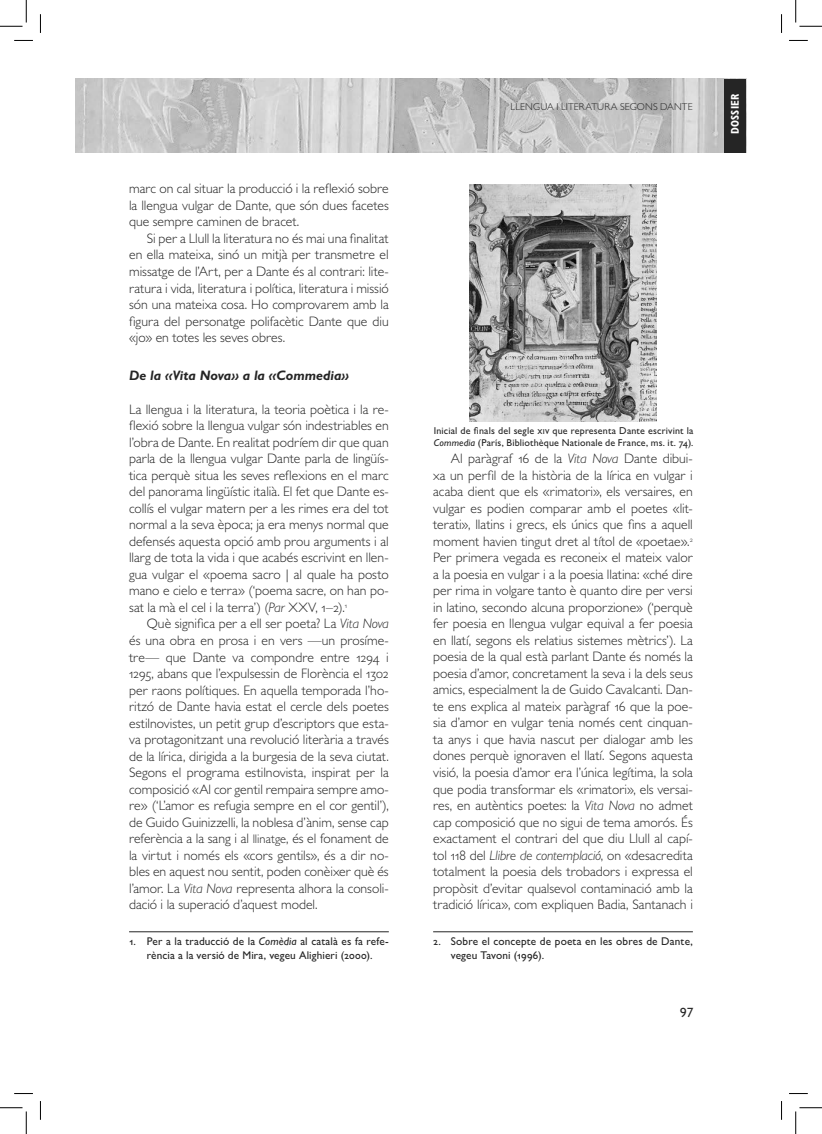
<style>
.page{position:relative;width:822px;height:1134px;background:#fff}
.page>*{position:absolute;margin:0;border:0;box-sizing:border-box;transform-origin:0 0}
.Text_principal{font:300 13.75px/16.5px "Gill Sans MT Pro";color:#252525;text-align:justify}
.Títol_de_capítol{font:italic 700 13.75px "Gill Sans MT Pro";color:#252525}
.t1{font:500 13.75px "Gill Sans MT Pro";color:#252525}
.Text_de_nota_a_peu_d{font:500 11.25px/13.5px "Gill Sans MT Pro";letter-spacing:.015em;color:#252525;text-align:center}
.t2{font:700 condensed 11.25px "Gill Sans MT Pro";letter-spacing:.01em;color:#fff}
.Peus_de_foto{font:500 10px/12px "Gill Sans MT Pro";letter-spacing:.015em;color:#252525}
.t3{font:300 10px "Gill Sans MT Pro";letter-spacing:.015em;color:#252525}
.s1{font-style:italic}
.s2{font-size:12.5px}
</style>
<div class="page">
<img style="left:75px;top:79px;width:649px;height:73px">
<div style="left:724px;top:79px;width:22px;height:73px;background:#252525"></div>
<hr style="left:129px;top:931px;width:260px;height:1px;background:#252525">
<hr style="left:433px;top:931px;width:259px;height:1px;background:#252525">
<img style="left:469px;top:184px;width:188px;height:237px">
<svg style="left:14px;top:40px;width:19px;height:1px"></svg>
<svg style="left:789px;top:40px;width:18px;height:1px"></svg>
<svg style="left:14px;top:1093px;width:19px;height:1px"></svg>
<svg style="left:789px;top:1093px;width:18px;height:1px"></svg>
<svg style="left:40px;top:14px;width:1px;height:19px"></svg>
<svg style="left:40px;top:1101px;width:1px;height:18px"></svg>
<svg style="left:781px;top:14px;width:1px;height:19px"></svg>
<svg style="left:781px;top:1101px;width:1px;height:18px"></svg>
<svg style="left:0;top:0;width:27px;height:27px"></svg>
<svg style="left:0;top:1107px;width:27px;height:26px"></svg>
<svg style="left:795px;top:0;width:26px;height:27px"></svg>
<svg style="left:795px;top:1107px;width:26px;height:26px"></svg>
<p class="Text_principal" style="left:129px;top:180px;width:261px">marc on cal situar la producció i la reflexió sobre la llengua vulgar de Dante, que són dues facetes que sempre caminen de bracet.</p>
<p class="Text_principal" style="left:129px;top:230px;width:261px;text-indent:18px">Si per a Llull la literatura no és mai una finalitat en ella mateixa, sinó un mitjà per transmetre el missatge de l’Art, per a Dante és al contrari: lite&shy;ratura i vida, literatura i política, literatura i missió són una mateixa cosa. Ho comprovarem amb la figura del personatge polifacètic Dante que diu «jo» en totes les seves obres.</p>
<p class="Títol_de_capítol" style="left:129px;top:366px;width:221px">De la «Vita Nova» a la «Commedia»</p>
<p class="Text_principal" style="left:129px;top:400px;width:261px">La llengua i la literatura, la teoria poètica i la re&shy;flexió sobre la llengua vulgar són indestriables en l’obra de Dante. En realitat podríem dir que quan parla de la llengua vulgar Dante parla de lingüís&shy;tica perquè situa les seves reflexions en el marc del panorama lingüístic italià. El fet que Dante es&shy;collís el vulgar matern per a les rimes era del tot normal a la seva època; ja era menys normal que defensés aquesta opció amb prou arguments i al llarg de tota la vida i que acabés escrivint en llen&shy;gua vulgar el «poema sacro | al quale ha posto mano e cielo e terra» (‘poema sacre, on han po&shy;sat la mà el cel i la terra’) (<span class="s1">Par</span> XXV, 1–2).<sup>1</sup></p>
<p class="Text_principal" style="left:129px;top:615px;width:261px;text-indent:18px">Què significa per a ell ser poeta? La <span class="s1">Vita Nova </span>és una obra en prosa i en vers —un prosíme&shy;tre— que Dante va compondre entre 1294 i 1295, abans que l’expulsessin de Florència el 1302 per raons polítiques. En aquella temporada l’ho&shy;ritzó de Dante havia estat el cercle dels poetes estilnovistes, un petit grup d’escriptors que esta&shy;va protagonitzant una revolució literària a través de la lírica, dirigida a la burgesia de la seva ciutat.<br>Segons el programa estilnovista, inspirat per la composició «Al cor gentil rempaira sempre amo&shy;re» (‘L’amor es refugia sempre en el cor gentil’), de Guido Guinizzelli, la noblesa d’ànim, sense cap referència a la sang i al <span class="s2">llinatge</span>, és el fonament de la virtut i només els «cors gentils», és a dir no&shy;bles en aquest nou sentit, poden conèixer què és l’amor. La <span class="s1">Vita Nova</span> representa alhora la consoli&shy;dació i la superació d’aquest model.</p>
<p class="Text_de_nota_a_peu_d" style="left:129px;top:934px;width:261px">1. Per a la traducció de la <span class="s1">Comèdia</span> al català es fa refe&shy;rència a la versió de Mira, vegeu Alighieri (2000).</p>
<p class="t3" style="left:510px;top:100px;width:184px">LLENGUA I LITERATURA SEGONS DANTE</p>
<p class="t2" style="left:728px;top:134px;width:41px;rotate:-90deg">DOSSIER</p>
<p class="Peus_de_foto" style="left:433px;top:424px;width:261px">Inicial de finals del segle xiv que representa Dante escrivint la<br><span class="s1">Commedia</span> (París, Bibliothèque Nationale de France, ms. it. 74).</p>
<p class="Text_principal" style="left:433px;top:450px;width:261px;text-indent:18px">Al paràgraf 16 de la <span class="s1">Vita Nova</span> Dante dibui&shy;xa un perfil de la història de la lírica en vulgar i acaba dient que els «rimatori», els versaires, en vulgar es podien comparar amb el poetes «lit&shy;terati», llatins i grecs, els únics que fins a aquell moment havien tingut dret al títol de «poetae».<sup>2<br></sup>Per primera vegada es reconeix el mateix valor a la poesia en vulgar i a la poesia llatina: «ché dire per rima in volgare tanto è quanto dire per versi in latino, secondo alcuna proporzione» (‘perquè fer poesia en llengua vulgar equival a fer poesia en llatí, segons els relatius sistemes mètrics’). La poesia de la qual està parlant Dante és només la poesia d’amor, concretament la seva i la dels seus amics, especialment la de Guido Cavalcanti. Dan&shy;te ens explica al mateix paràgraf 16 que la poe&shy;sia d’amor en vulgar tenia només cent cinquan&shy;ta anys i que havia nascut per dialogar amb les dones perquè ignoraven el llatí. Segons aquesta visió, la poesia d’amor era l’única legítima, la sola que podia transformar els «rimatori», els versai&shy;res, en autèntics poetes: la <span class="s1">Vita Nova</span> no admet cap composició que no sigui de tema amorós. És exactament el contrari del que diu Llull al capí&shy;tol 118 del <span class="s1">Llibre de contemplació</span>, on «desacredita totalment la poesia dels trobadors i expressa el propòsit d’evitar qualsevol contaminació amb la tradició lírica», com expliquen Badia, Santanach i</p>
<p class="Text_de_nota_a_peu_d" style="left:451px;top:934px;width:243px;text-align:left;text-indent:-18px">2. Sobre el concepte de poeta en les obres de Dante, vegeu Tavoni (1996).</p>
<p class="t1" style="left:679px;top:1001px;width:15px">97</p>
</div>
